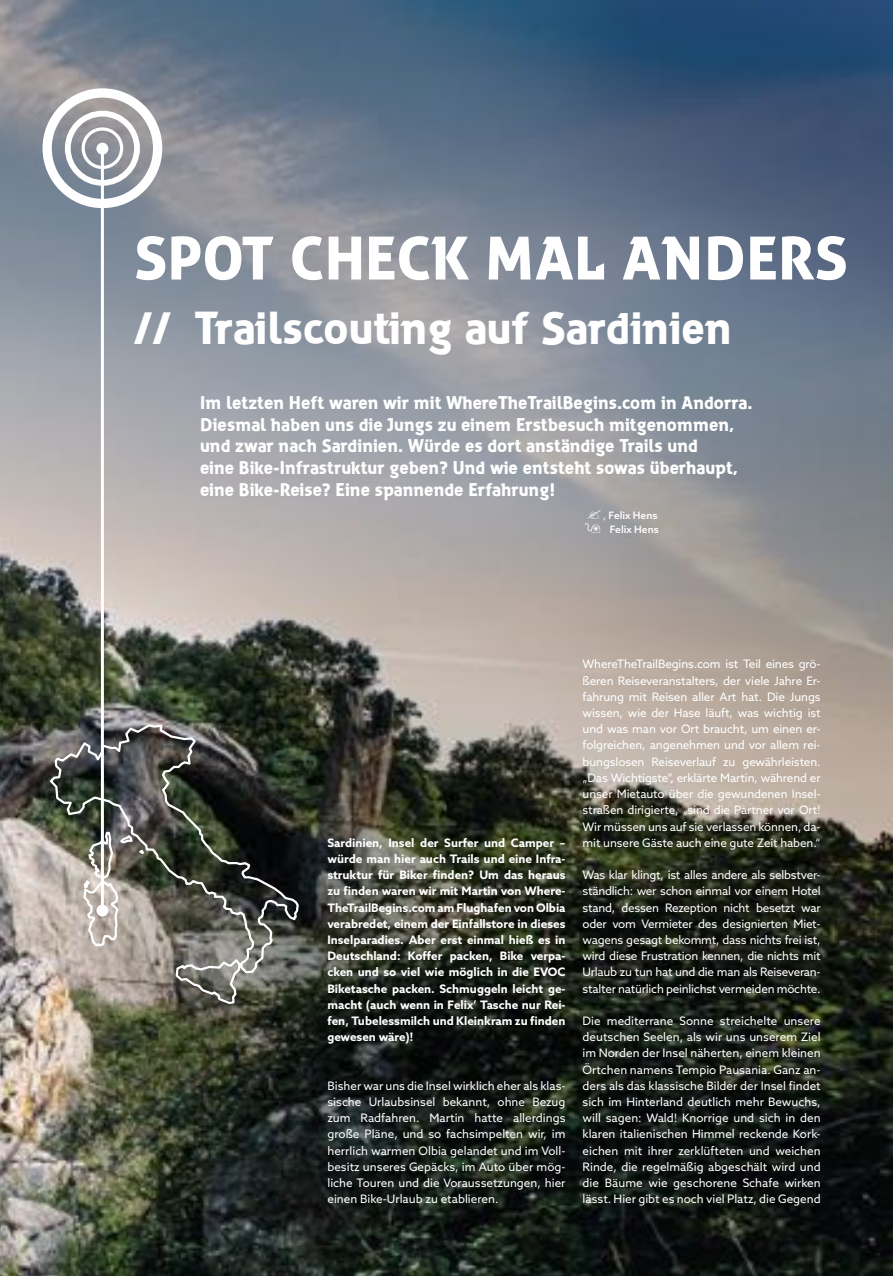
<style>
.page{position:relative;width:893px;height:1276px;background:#fff}
.page>*{position:absolute;margin:0;border:0;box-sizing:border-box;transform-origin:0 0}
.t1{font:700 60px "zwodrei";color:#fff}
.t2{font:700 45px "zwodrei";color:#fff}
.t3{font:700 18px/21.6px "zwodrei";color:#fff}
.t4{font:11.7px/16.2px "Azo Sans";letter-spacing:-.01em;color:#fff;text-align:justify}
.t5{font:700 11.7px/16.2px "Azo Sans";color:#fff;text-align:justify}
.t6{font:500 10.2px/14.2px "Azo Sans";color:#fff;text-align:right}
.s1{font-weight:400}
</style>
<div class="page">
<img style="left:1px;top:0;width:892px;height:1276px">
<img style="left:0;top:0;width:1px;height:1276px">
<svg style="left:585px;top:510px;width:16px;height:23px"></svg>
<div style="left:43px;top:88px;width:119px;height:120px;border:9px solid #fff;border-radius:50%"></div>
<div style="left:65px;top:111px;width:75px;height:75px;border:6px solid #fff;border-radius:50%"></div>
<div style="left:82px;top:127px;width:41px;height:42px;border:3px solid #fff;border-radius:50%"></div>
<hr style="left:101px;top:149px;width:3px;height:761px;background:#fff">
<div style="left:96px;top:143px;width:12px;height:12px;background:#fff;border-radius:50%"></div>
<img style="left:48px;top:723px;width:252px;height:282px">
<h1 class="t1" style="left:134px;top:235px;width:715px">SPOT CHECK MAL ANDERS</h1>
<h2 class="t2" style="left:134px;top:311px;width:599px">// Trailscouting auf Sardinien</h2>
<p class="t3" style="left:200px;top:394px;width:554px">Im letzten Heft waren wir mit WhereTheTrailBegins.com in Andorra.<br>Diesmal haben uns die Jungs zu einem Erstbesuch mitgenommen, und zwar nach Sardinien. Würde es dort anständige Trails und<br>eine Bike-Infrastruktur geben? Und wie entsteht sowas überhaupt, eine Bike-Reise? Eine spannende Erfahrung!</p>
<p class="t6" style="left:603px;top:508px;width:57px"><span class="s1">,</span> Felix Hens<br>Felix Hens</p>
<p class="t5" style="left:327px;top:834px;width:240px">Sardinien, Insel der Surfer und Camper – würde man hier auch Trails und eine Infra&shy;struktur für Biker finden? Um das heraus zu finden waren wir mit Martin von Where-TheTrailBegins.com am Flughafen von Olbia verabredet, einem der Einfallstore in dieses Inselparadies. Aber erst einmal hieß es in Deutschland: Koffer packen, Bike verpa&shy;cken und so viel wie möglich in die EVOC Biketasche packen. Schmuggeln leicht ge&shy;macht (auch wenn in Felix’ Tasche nur Rei&shy;fen, Tubelessmilch und Kleinkram zu finden gewesen wäre)!</p>
<p class="t4" style="left:327px;top:1077px;width:240px">Bisher war uns die Insel wirklich eher als klas&shy;sische Urlaubsinsel bekannt, ohne Bezug zum Radfahren. Martin hatte allerdings große Pläne, und so fachsimpelten wir, im herrlich warmen Olbia gelandet und im Voll&shy;besitz unseres Gepäcks, im Auto über mög&shy;liche Touren und die Voraussetzungen, hier einen Bike-Urlaub zu etablieren.</p>
<p class="t4" style="left:583px;top:656px;width:240px">WhereTheTrailBegins.com ist Teil eines grö&shy;ßeren Reiseveranstalters, der viele Jahre Er&shy;fahrung mit Reisen aller Art hat. Die Jungs wissen, wie der Hase läuft, was wichtig ist und was man vor Ort braucht, um einen er&shy;folgreichen, angenehmen und vor allem rei&shy;bungslosen Reiseverlauf zu gewährleisten. „Das Wichtigste“, erklärte Martin, während er unser Mietauto über die gewundenen Insel&shy;straßen dirigierte, „sind die Partner vor Ort!<br>Wir müssen uns auf sie verlassen können, da&shy;mit unsere Gäste auch eine gute Zeit haben.“</p>
<p class="t4" style="left:583px;top:866px;width:240px">Was klar klingt, ist alles andere als selbstver&shy;ständlich: wer schon einmal vor einem Hotel stand, dessen Rezeption nicht besetzt war oder vom Vermieter des designierten Miet&shy;wagens gesagt bekommt, dass nichts frei ist, wird diese Frustration kennen, die nichts mit Urlaub zu tun hat und die man als Reiseveran&shy;stalter natürlich peinlichst vermeiden möchte.</p>
<p class="t4" style="left:583px;top:1012px;width:240px">Die mediterrane Sonne streichelte unsere deutschen Seelen, als wir uns unserem Ziel im Norden der Insel näherten, einem kleinen Örtchen namens Tempio Pausania. Ganz an&shy;ders als das klassische Bilder der Insel findet sich im Hinterland deutlich mehr Bewuchs, will sagen: Wald! Knorrige und sich in den klaren italienischen Himmel reckende Kork&shy;eichen mit ihrer zerklüfteten und weichen Rinde, die regelmäßig abgeschält wird und die Bäume wie geschorene Schafe wirken lässt. Hier gibt es noch viel Platz, die Gegend</p>
</div>
